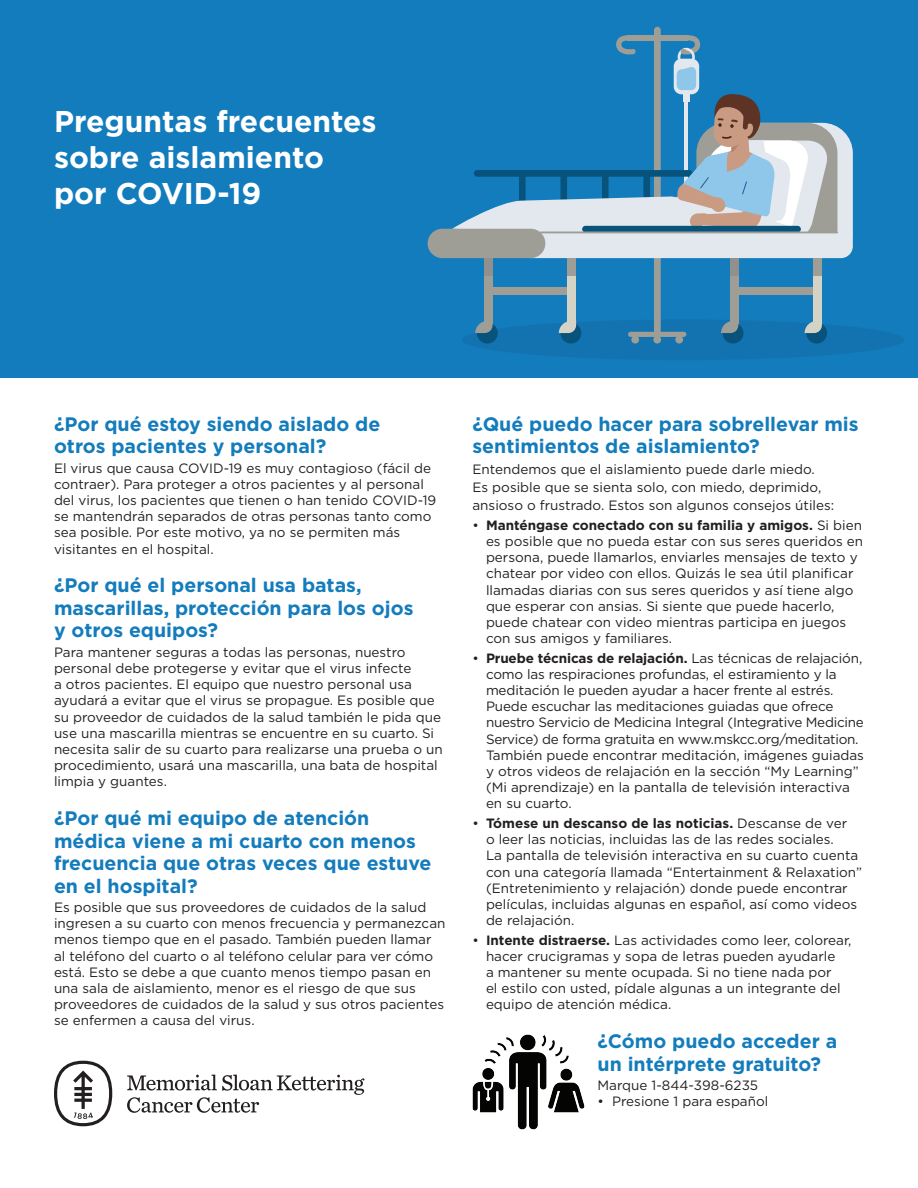
<style>
.page{position:relative;width:918px;height:1188px;background:#fff}
.page>*{position:absolute;margin:0;border:0;box-sizing:border-box;transform-origin:0 0}
.t1{font:700 30px/36px "Gotham";color:#fff}
.t2{font:700 19.5px/22.5px "Gotham";color:#137cbc}
.t3{font:13.5px/16.2px "Gotham";color:#231f20}
.s1{font-weight:700}
</style>
<div class="page">
<div style="left:0;top:0;width:918px;height:378px;background:#137cbc"></div>
<svg style="left:54px;top:1061px;width:310px;height:65px"></svg>
<div style="left:462px;top:319px;width:442px;height:41px;background:#1373b1;border-radius:50%"></div>
<div style="left:654px;top:27px;width:7px;height:309px;background:#9e9e97;border-radius:3px"></div>
<div style="left:628px;top:332px;width:58px;height:5px;background:#9e9e97;border-radius:3px"></div>
<div style="left:631px;top:336px;width:8px;height:8px;background:#9e9e97;border-radius:50%"></div>
<div style="left:653px;top:336px;width:8px;height:8px;background:#9e9e97;border-radius:50%"></div>
<div style="left:675px;top:336px;width:8px;height:8px;background:#9e9e97;border-radius:50%"></div>
<div style="left:487px;top:287px;width:86px;height:8px;background:#9e9e97"></div>
<div style="left:568px;top:247px;width:8px;height:89px;background:#d5d3c6"></div>
<svg style="left:559px;top:318px;width:22px;height:26px"></svg>
<div style="left:484px;top:247px;width:8px;height:89px;background:#9e9e97"></div>
<svg style="left:475px;top:318px;width:23px;height:26px"></svg>
<div style="left:732px;top:287px;width:87px;height:8px;background:#9e9e97"></div>
<div style="left:813px;top:247px;width:9px;height:89px;background:#d5d3c6"></div>
<svg style="left:805px;top:321px;width:22px;height:23px"></svg>
<div style="left:730px;top:247px;width:8px;height:89px;background:#9e9e97"></div>
<svg style="left:721px;top:318px;width:23px;height:26px"></svg>
<div style="left:813px;top:258px;width:9px;height:17px;background:#9e9e97"></div>
<div style="left:568px;top:258px;width:8px;height:17px;background:#9e9e97"></div>
<div style="left:484px;top:258px;width:8px;height:17px;background:#92908c"></div>
<div style="left:730px;top:258px;width:8px;height:17px;background:#92908c"></div>
<div style="left:428px;top:229px;width:117px;height:29px;background:#9e9e97;border-radius:15px"></div>
<svg style="left:452px;top:34px;width:401px;height:224px"></svg>
<img style="left:472px;top:1035px;width:112px;height:94px">
<h1 class="t1" style="left:54px;top:103px;width:324px">Preguntas frecuentes sobre aislamiento por COVID-19</h1>
<h2 class="t2" style="left:54px;top:412px;width:328px">¿Por qué estoy siendo aislado de otros pacientes y personal?</h2>
<p class="t3" style="left:54px;top:459px;width:384px">El virus que causa COVID-19 es muy contagioso (fácil de contraer). Para proteger a otros pacientes y al personal del virus, los pacientes que tienen o han tenido COVID-19 se mantendrán separados de otras personas tanto como sea posible. Por este motivo, ya no se permiten más visitantes en el hospital.</p>
<h2 class="t2" style="left:54px;top:574px;width:361px">¿Por qué el personal usa batas, mascarillas, protección para los ojos y otros equipos?</h2>
<p class="t3" style="left:54px;top:644px;width:390px">Para mantener seguras a todas las personas, nuestro personal debe protegerse y evitar que el virus infecte<br>a otros pacientes. El equipo que nuestro personal usa ayudará a evitar que el virus se propague. Es posible que su proveedor de cuidados de la salud también le pida que use una mascarilla mientras se encuentre en su cuarto. Si necesita salir de su cuarto para realizarse una prueba o un procedimiento, usará una mascarilla, una bata de hospital limpia y guantes.</p>
<h2 class="t2" style="left:54px;top:807px;width:379px">¿Por qué mi equipo de atención médica viene a mi cuarto con menos frecuencia que otras veces que estuve en el hospital?</h2>
<p class="t3" style="left:54px;top:899px;width:393px">Es posible que sus proveedores de cuidados de la salud ingresen a su cuarto con menos frecuencia y permanezcan menos tiempo que en el pasado. También pueden llamar al teléfono del cuarto o al teléfono celular para ver cómo está. Esto se debe a que cuanto menos tiempo pasan en una sala de aislamiento, menor es el riesgo de que sus proveedores de cuidados de la salud y sus otros pacientes se enfermen a causa del virus.</p>
<h2 class="t2" style="left:472px;top:412px;width:388px">¿Qué puedo hacer para sobrellevar mis sentimientos de aislamiento?</h2>
<p class="t3" style="left:472px;top:460px;width:363px;line-height:18px">Entendemos que el aislamiento puede darle miedo.<br>Es posible que se sienta solo, con miedo, deprimido, ansioso o frustrado. Estos son algunos consejos útiles:</p>
<p class="t3" style="left:486px;top:517px;width:379px;text-indent:-14px">• <span class="s1">Manténgase conectado con su familia y amigos.</span> Si bien es posible que no pueda estar con sus seres queridos en persona, puede llamarlos, enviarles mensajes de texto y chatear por video con ellos. Quizás le sea útil planificar llamadas diarias con sus seres queridos y así tiene algo que esperar con ansias. Si siente que puede hacerlo, puede chatear con video mientras participa en juegos con sus amigos y familiares.</p>
<p class="t3" style="left:486px;top:649px;width:380px;text-indent:-14px">• <span class="s1">Pruebe técnicas de relajación.</span> Las técnicas de relajación, como las respiraciones profundas, el estiramiento y la meditación le pueden ayudar a hacer frente al estrés.<br>Puede escuchar las meditaciones guiadas que ofrece nuestro Servicio de Medicina Integral (Integrative Medicine Service) de forma gratuita en www.mskcc.org/meditation.<br>También puede encontrar meditación, imágenes guiadas y otros videos de relajación en la sección “My Learning” (Mi aprendizaje) en la pantalla de televisión interactiva en su cuarto.</p>
<p class="t3" style="left:486px;top:815px;width:378px;text-indent:-14px">• <span class="s1">Tómese un descanso de las noticias.</span> Descanse de ver<br>o leer las noticias, incluidas las de las redes sociales.<br>La pantalla de televisión interactiva en su cuarto cuenta con una categoría llamada “Entertainment &amp; Relaxation” (Entretenimiento y relajación) donde puede encontrar películas, incluidas algunas en español, así como videos de relajación.</p>
<p class="t3" style="left:486px;top:931px;width:367px;text-indent:-14px">• <span class="s1">Intente distraerse.</span> Las actividades como leer, colorear, hacer crucigramas y sopa de letras pueden ayudarle<br>a mantener su mente ocupada. Si no tiene nada por<br>el estilo con usted, pídale algunas a un integrante del equipo de atención médica.</p>
<h2 class="t2" style="left:598px;top:1030px;width:241px">¿Cómo puedo acceder a un intérprete gratuito?</h2>
<p class="t3" style="left:598px;top:1077px;width:162px">Marque 1-844-398-6235</p>
<p class="t3" style="left:598px;top:1093px;width:172px">• Presione 1 para español</p>
</div>
